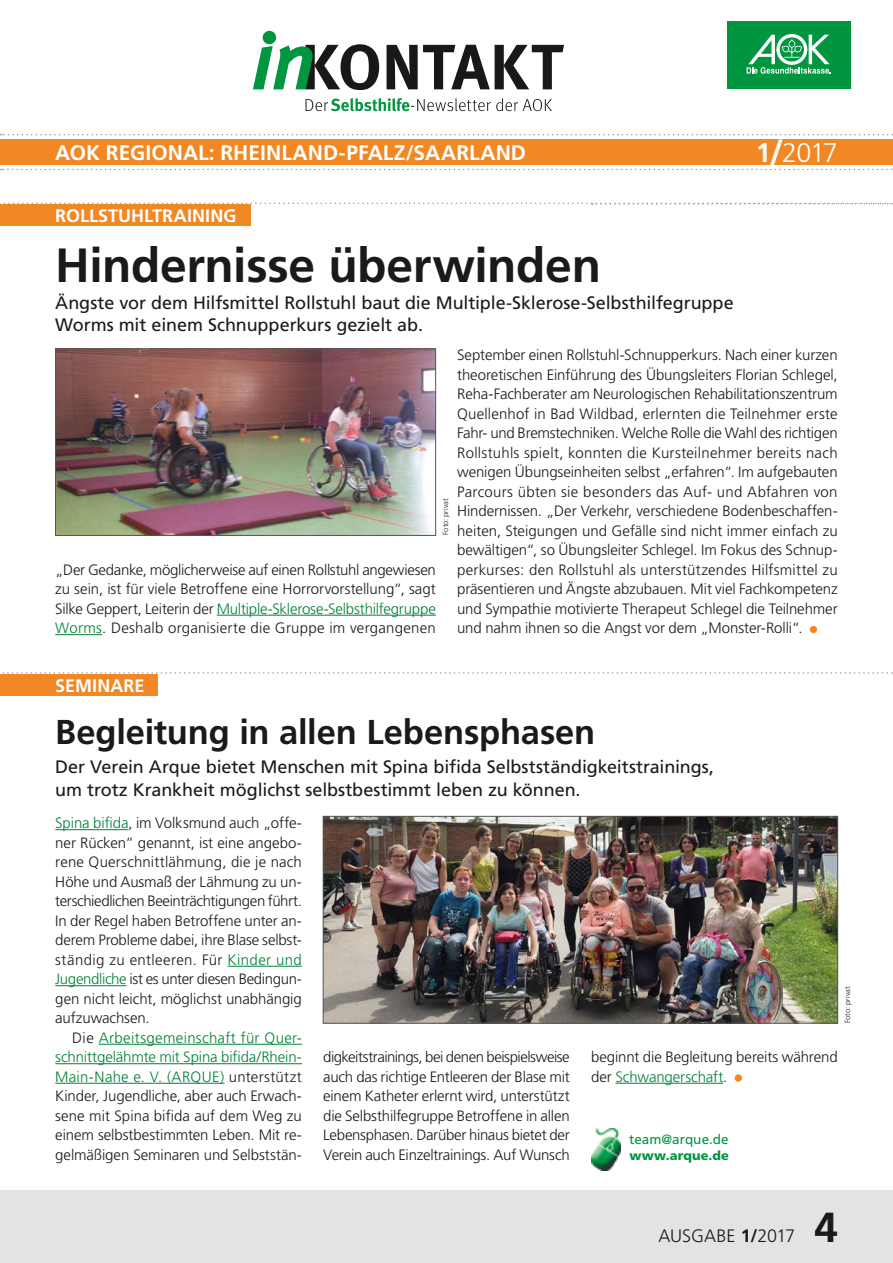
<style>
.page{position:relative;width:893px;height:1263px;background:#fff}
.page>*{position:absolute;margin:0;border:0;box-sizing:border-box;transform-origin:0 0}
.h2_Head_A_26-30pt_groß{font:700 48px "Frutiger LT";letter-spacing:-.01em;color:#1a1a18}
.t1{font:700 42px "Frutiger LT";color:#1a1a18}
.h2_Head_B_22_25pt_mittel{font:700 34.5px "Frutiger LT";letter-spacing:-.005em;color:#1a1a18}
.t2{font:300 27px "Frutiger LT";color:#fff}
.t3{font:700 21px "Frutiger LT";color:#fff}
.P_Vorspann_A_Head_A_-_groß{font:18px/22.5px "Frutiger LT";letter-spacing:-.005em;color:#1a1a18}
.h1_xx_RUBRIK_xx{font:700 18px "Frutiger LT";letter-spacing:.005em;color:#fff}
.t4{font:300 18px "Frutiger LT";letter-spacing:-.005em;color:#1a1a18}
.P_copy_BLOCK_oE{font:300 15px/19.5px "Frutiger LT";letter-spacing:-.005em;color:#1a1a18;text-align:justify}
.P_copy_BLOCK_mE{font:300 15px/19.5px "Frutiger LT";letter-spacing:-.01em;color:#1a1a18;text-align:justify}
.P_2_Mail_grün{font:13.5px "Frutiger LT";color:#00963f}
.P_3_Web_grün_bold{font:900 12.75px "Frutiger LT";letter-spacing:.01em;color:#00963f}
.t5{font:300 7.5px "Frutiger LT";letter-spacing:.01em;color:#1a1a18}
.s1{font-weight:700}
.s2{font-weight:700;font-size:36px}
.s3{color:#008136}
</style>
<div class="page">
<div style="left:0;top:1191px;width:893px;height:72px;background:#e3e3e3"></div>
<svg style="left:1px;top:169px;width:892px;height:1px"></svg>
<div style="left:0;top:139px;width:893px;height:26px;background:#f18824"></div>
<svg style="left:1px;top:134px;width:892px;height:1px"></svg>
<div style="left:727px;top:21px;width:123px;height:68px;background:#00963f"></div>
<svg style="left:747px;top:34px;width:84px;height:40px"></svg>
<svg style="left:306px;top:98px;width:246px;height:13px"></svg>
<svg style="left:253px;top:31px;width:311px;height:60px"></svg>
<div style="left:0;top:205px;width:251px;height:21px;background:#f18824"></div>
<hr style="left:217px;top:615px;width:219px;height:1px;background:#008136">
<hr style="left:55px;top:634px;width:47px;height:1px;background:#008136">
<div style="left:810px;top:626px;width:7px;height:7px;background:#f18824;border-radius:50%"></div>
<hr style="left:55px;top:829px;width:73px;height:1px;background:#008136">
<hr style="left:228px;top:966px;width:74px;height:1px;background:#008136">
<hr style="left:55px;top:985px;width:71px;height:1px;background:#008136">
<hr style="left:99px;top:1044px;width:203px;height:1px;background:#008136">
<hr style="left:55px;top:1063px;width:247px;height:1px;background:#008136">
<hr style="left:55px;top:1083px;width:169px;height:1px;background:#008136">
<hr style="left:615px;top:1083px;width:108px;height:1px;background:#008136">
<div style="left:735px;top:1074px;width:7px;height:8px;background:#f18824;border-radius:50%"></div>
<svg style="left:0;top:203px;width:893px;height:2px"></svg>
<img style="left:591px;top:1128px;width:29px;height:42px">
<img style="left:325px;top:818px;width:511px;height:203px">
<div style="left:323px;top:816px;width:515px;height:207px;border:1px solid #565656"></div>
<img style="left:57px;top:351px;width:377px;height:183px">
<div style="left:55px;top:349px;width:381px;height:187px;border:1px solid #565656"></div>
<div style="left:0;top:674px;width:157px;height:21px;background:#f18824"></div>
<svg style="left:2px;top:672px;width:891px;height:2px"></svg>
<h3 class="t3" style="left:55px;top:141px;width:472px">AOK REGIONAL: RHEINLAND-PFALZ/SAARLAND</h3>
<h3 class="t2" style="left:756px;top:137px;width:83px"><span class="s1">1</span><span class="s2">/</span>2017</h3>
<h1 class="h1_xx_RUBRIK_xx" style="left:55px;top:206px;width:183px">ROLLSTUHLTRAINING</h1>
<h2 class="h2_Head_A_26-30pt_groß" style="left:55px;top:237px;width:547px">Hindernisse überwinden</h2>
<p class="P_Vorspann_A_Head_A_-_groß" style="left:55px;top:291px;width:680px">Ängste vor dem Hilfsmittel Rollstuhl baut die Multiple-Sklerose-Selbsthilfegruppe<br>Worms mit einem Schnupperkurs gezielt ab.</p>
<p class="P_copy_BLOCK_oE" style="left:457px;top:345px;width:382px">September einen Rollstuhl-Schnupperkurs. Nach einer kurzen theoretischen Einführung des Übungsleiters Florian Schlegel, Reha-Fachberater am Neurologischen Rehabilitationszentrum Quellenhof in Bad Wildbad, erlernten die Teilnehmer erste Fahr- und Bremstechniken. Welche Rolle die Wahl des richtigen Rollstuhls spielt, konnten die Kursteilnehmer bereits nach wenigen Übungseinheiten selbst „erfahren“. Im aufgebauten Parcours übten sie besonders das Auf- und Abfahren von Hindernissen. „Der Verkehr, verschiedene Bodenbeschaffen&shy;heiten, Steigungen und Gefälle sind nicht immer einfach zu bewältigen“, so Übungsleiter Schlegel. Im Fokus des Schnup&shy;perkurses: den Rollstuhl als unterstützendes Hilfsmittel zu präsentieren und Ängste abzubauen. Mit viel Fachkompetenz und Sympathie motivierte Therapeut Schlegel die Teilnehmer und nahm ihnen so die Angst vor dem „Monster-Rolli“.</p>
<p class="t5" style="left:441px;top:535px;width:38px;rotate:-90deg">Foto: privat</p>
<p class="P_copy_BLOCK_oE" style="left:55px;top:560px;width:382px">„Der Gedanke, möglicherweise auf einen Rollstuhl angewiesen zu sein, ist für viele Betroffene eine Horrorvorstellung“, sagt Silke Geppert, Leiterin der <span class="s3">Multiple-Sklerose-Selbsthilfegruppe Worms</span>. Deshalb organisierte die Gruppe im vergangenen</p>
<h1 class="h1_xx_RUBRIK_xx" style="left:55px;top:675px;width:91px">SEMINARE</h1>
<h2 class="h2_Head_B_22_25pt_mittel" style="left:55px;top:712px;width:542px">Begleitung in allen Lebensphasen</h2>
<p class="P_Vorspann_A_Head_A_-_groß" style="left:55px;top:756px;width:660px">Der Verein Arque bietet Menschen mit Spina bifida Selbstständigkeitstrainings, um trotz Krankheit möglichst selbstbestimmt leben zu können.</p>
<p class="P_copy_BLOCK_oE" style="left:55px;top:813px;width:248px"><span class="s3">Spina bifida</span>, im Volksmund auch „offe&shy;ner Rücken“ genannt, ist eine angebo&shy;rene Querschnittlähmung, die je nach Höhe und Ausmaß der Lähmung zu un&shy;terschiedlichen Beeinträchtigungen führt.<br>In der Regel haben Betroffene unter an&shy;derem Probleme dabei, ihre Blase selbst&shy;ständig zu entleeren. Für <span class="s3">Kinder und Jugendliche</span> ist es unter diesen Bedingun&shy;gen nicht leicht, möglichst unabhängig aufzuwachsen.</p>
<p class="P_copy_BLOCK_mE" style="left:55px;top:1028px;width:248px;text-indent:17px">Die <span class="s3">Arbeitsgemeinschaft für Quer&shy;schnittgelähmte mit Spina bifida/Rhein-Main-Nahe e. V. (ARQUE)</span> unterstützt Kinder, Jugendliche, aber auch Erwach&shy;sene mit Spina bifida auf dem Weg zu einem selbstbestimmten Leben. Mit re&shy;gelmäßigen Seminaren und Selbststän-</p>
<p class="P_copy_BLOCK_mE" style="left:323px;top:1047px;width:248px">digkeitstrainings, bei denen beispielsweise auch das richtige Entleeren der Blase mit einem Katheter erlernt wird, unterstützt die Selbsthilfegruppe Betroffene in allen Lebensphasen. Darüber hinaus bietet der Verein auch Einzeltrainings. Auf Wunsch</p>
<p class="P_copy_BLOCK_mE" style="left:591px;top:1047px;width:248px">beginnt die Begleitung bereits während der <span class="s3">Schwangerschaft</span>.</p>
<p class="P_2_Mail_grün" style="left:629px;top:1131px;width:101px">team@arque.de</p>
<p class="P_3_Web_grün_bold" style="left:629px;top:1147px;width:101px">www.arque.de</p>
<p class="t5" style="left:843px;top:1023px;width:38px;rotate:-90deg">Foto: privat</p>
<p class="t4" style="left:658px;top:1225px;width:138px">AUSGABE <span class="s1">1/</span>2017</p>
<h2 class="t1" style="left:814px;top:1202px;width:25px">4</h2>
</div>
